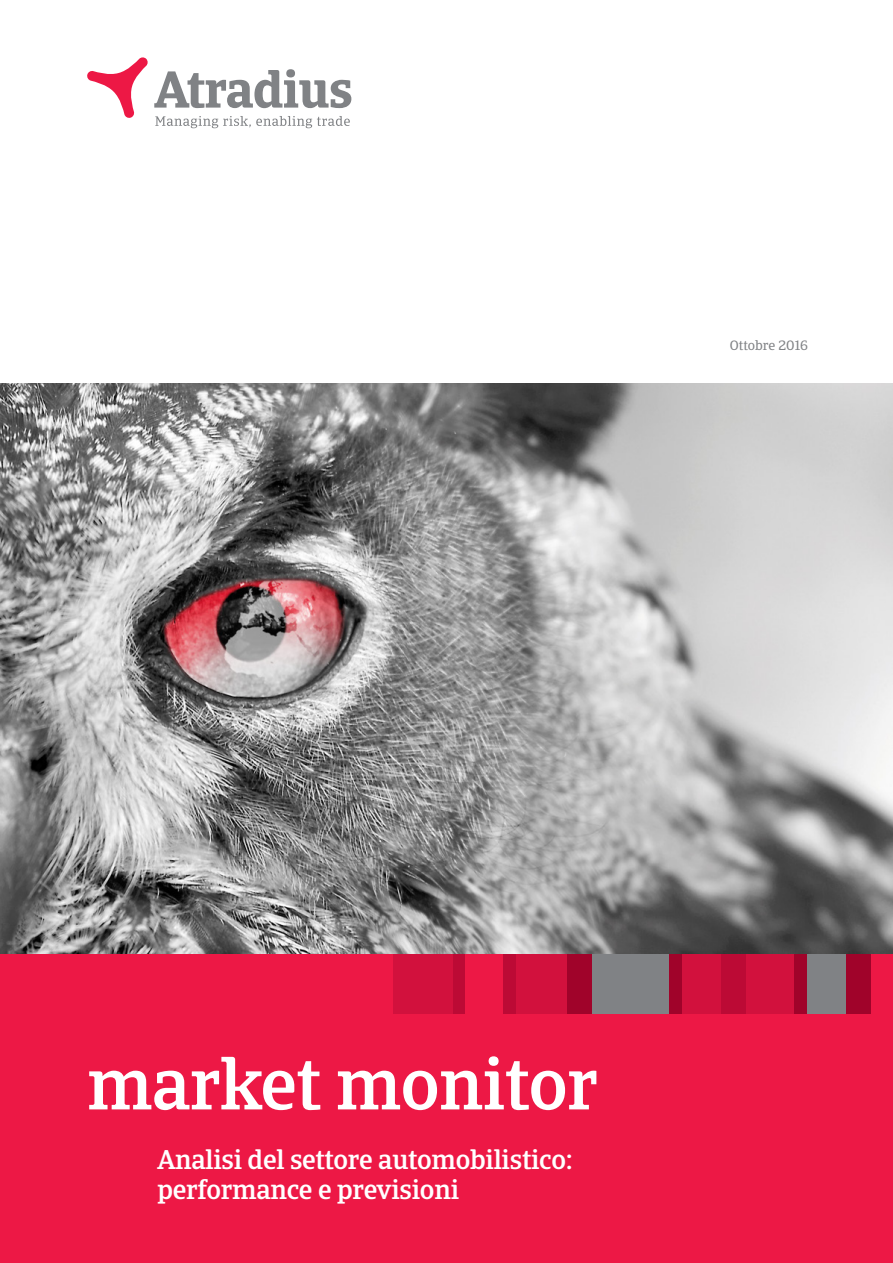
<style>
.page{position:relative;width:893px;height:1263px;background:#fff}
.page>*{position:absolute;margin:0;border:0;box-sizing:border-box;transform-origin:0 0}
.t1{font:500 72px "Catalana";letter-spacing:-.01em;color:#fff}
.t2{font:500 27px/30px "Catalana";letter-spacing:-.01em;color:#fff}
.t3{font:13.5px "Catalana";color:#808285}
</style>
<div class="page">
<div style="left:0;top:954px;width:893px;height:309px;background:#ed1845"></div>
<img style="left:0;top:384px;width:893px;height:570px">
<div style="left:452px;top:954px;width:13px;height:60px;background:#bc0a35"></div>
<div style="left:393px;top:954px;width:59px;height:60px;background:#d2113d"></div>
<div style="left:516px;top:954px;width:51px;height:60px;background:#d2113d"></div>
<div style="left:746px;top:954px;width:49px;height:60px;background:#d2113d"></div>
<div style="left:567px;top:954px;width:26px;height:60px;background:#a0032a"></div>
<div style="left:720px;top:954px;width:26px;height:60px;background:#bc0a35"></div>
<div style="left:846px;top:954px;width:25px;height:60px;background:#a0032a"></div>
<div style="left:503px;top:954px;width:13px;height:60px;background:#bc0a35"></div>
<div style="left:593px;top:954px;width:76px;height:60px;background:#808285"></div>
<div style="left:669px;top:954px;width:13px;height:60px;background:#a0032a"></div>
<div style="left:682px;top:954px;width:38px;height:60px;background:#d2113d"></div>
<div style="left:807px;top:954px;width:39px;height:60px;background:#808285"></div>
<div style="left:795px;top:954px;width:12px;height:60px;background:#a0032a"></div>
<svg style="left:154px;top:69px;width:197px;height:39px"></svg>
<svg style="left:87px;top:57px;width:61px;height:61px"></svg>
<svg style="left:155px;top:116px;width:195px;height:12px"></svg>
<p class="t3" style="left:730px;top:338px;width:80px">Ottobre 2016</p>
<h1 class="t1" style="left:87px;top:1041px;width:512px">market monitor</h1>
<p class="t2" style="left:157px;top:1145px;width:417px">Analisi del settore automobilistico: performance e previsioni</p>
</div>
